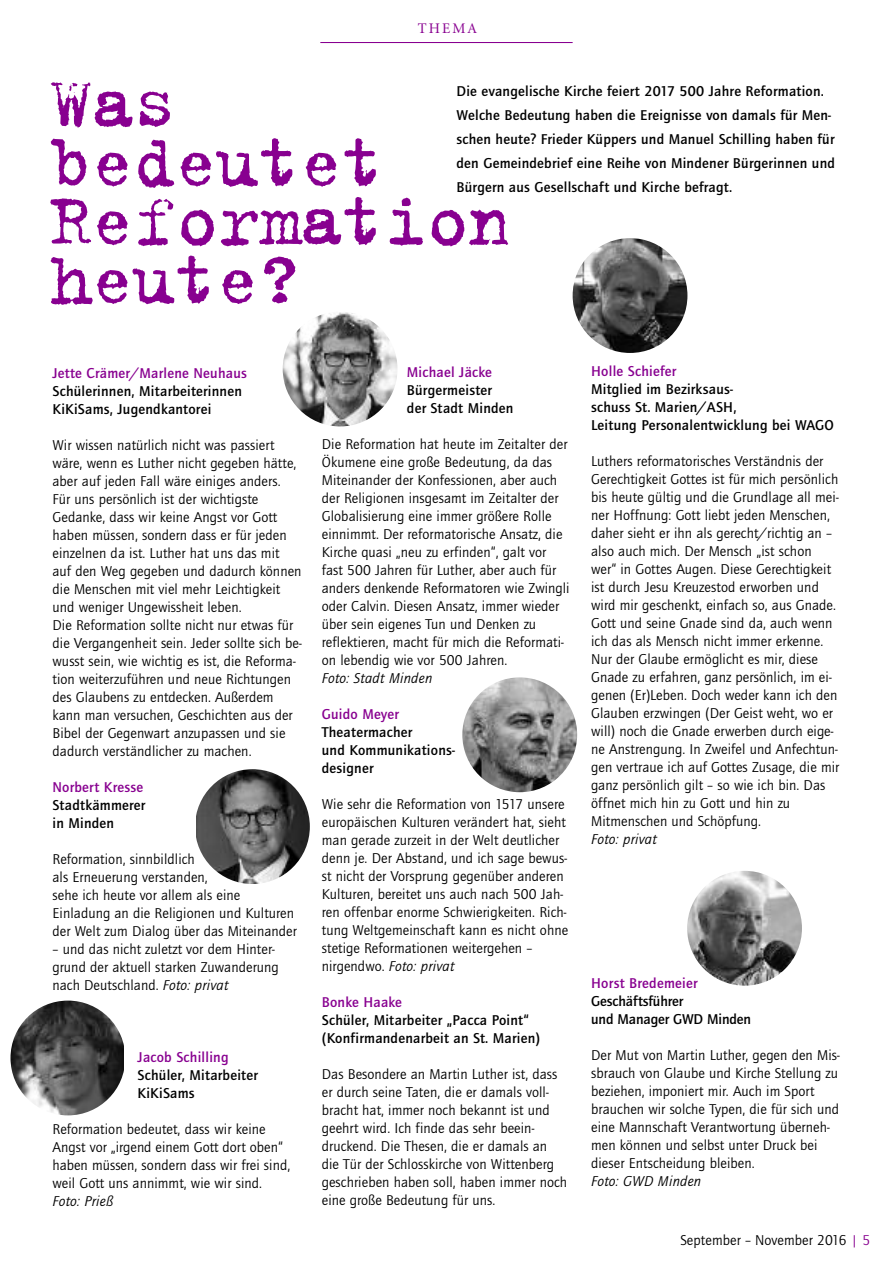
<style>
.page{position:relative;width:893px;height:1263px;background:#fff}
.page>*{position:absolute;margin:0;border:0;box-sizing:border-box;transform-origin:0 0}
.t1{font:79.8px/58.7px "Trixie";letter-spacing:-.03em;color:#880090}
.t2{font:14.7px/18px "Quay Itc T";letter-spacing:.005em;color:#000}
.t3{font:700 14.7px/18px "Quay Itc T";letter-spacing:.015em;color:#000}
.t4{font:700 14.7px "Quay Itc T";letter-spacing:.015em;color:#880090}
.t5{font:italic 14.7px "Quay Itc T";letter-spacing:.015em;color:#000}
.t6{font:700 14.7px/18px "Quay Itc T";letter-spacing:-.005em;color:#000}
.t7{font:14.7px "Minion";letter-spacing:.145em;color:#880090}
.s1{font-style:italic}
.s2{color:#880090}
</style>
<div class="page">
<hr style="left:320px;top:42px;width:253px;height:1px;background:#880090">
<img style="left:462px;top:677px;width:115px;height:115px;border-radius:50%">
<img style="left:10px;top:1000px;width:113px;height:115px">
<img style="left:573px;top:238px;width:114px;height:115px;border-radius:50%">
<img style="left:196px;top:769px;width:114px;height:115px;border-radius:50%">
<img style="left:687px;top:871px;width:115px;height:115px;border-radius:50%">
<img style="left:283px;top:312px;width:114px;height:114px;border-radius:50%">
<p class="t7" style="left:418px;top:23px;width:61px">THEMA</p>
<h1 class="t1" style="left:49px;top:69px;width:463px">Was bedeutet<br>Reformation heute?</h1>
<p class="t3" style="left:456px;top:79px;width:380px;line-height:24px">Die evangelische Kirche feiert 2017 500 Jahre Reformation.<br>Welche Bedeutung haben die Ereignisse von damals für Men&shy;schen heute? Frieder Küppers und Manuel Schilling haben für den Gemeindebrief eine Reihe von Mindener Bürgerinnen und Bürgern aus Gesellschaft und Kirche befragt.</p>
<p class="t4" style="left:53px;top:364px;width:196px">Jette Crämer/Marlene Neuhaus</p>
<p class="t3" style="left:53px;top:382px;width:191px">Schülerinnen, Mitarbeiterinnen<br>KiKiSams, Jugendkantorei</p>
<p class="t2" style="left:53px;top:436px;width:251px">Wir wissen natürlich nicht was passiert wäre, wenn es Luther nicht gegeben hätte, aber auf jeden Fall wäre einiges anders.<br>Für uns persönlich ist der wichtigste Gedanke, dass wir keine Angst vor Gott haben müssen, sondern dass er für jeden einzelnen da ist. Luther hat uns das mit auf den Weg gegeben und dadurch können die Menschen mit viel mehr Leichtigkeit und weniger Ungewissheit leben.<br>Die Reformation sollte nicht nur etwas für die Vergangenheit sein. Jeder sollte sich be&shy;wusst sein, wie wichtig es ist, die Reforma&shy;tion weiterzuführen und neue Richtungen des Glaubens zu entdecken. Außerdem kann man versuchen, Geschichten aus der Bibel der Gegenwart anzupassen und sie dadurch verständlicher zu machen.</p>
<p class="t4" style="left:53px;top:778px;width:92px">Norbert Kresse</p>
<p class="t3" style="left:53px;top:796px;width:94px">Stadtkämmerer in Minden</p>
<p class="t2" style="left:53px;top:850px;width:246px">Reformation, sinnbildlich<br>als Erneuerung verstanden,<br>sehe ich heute vor allem als eine Einladung an die Religionen und Kulturen der Welt zum Dialog über das Miteinander</p>
<p class="t2" style="left:52px;top:940px;width:228px">– und das nicht zuletzt vor dem Hinter&shy;grund der aktuell starken Zuwanderung nach Deutschland. <span class="s1">Foto: privat</span></p>
<p class="t4" style="left:138px;top:1048px;width:92px">Jacob Schilling</p>
<p class="t3" style="left:138px;top:1066px;width:122px">Schüler, Mitarbeiter<br>KiKiSams</p>
<p class="t2" style="left:53px;top:1120px;width:239px">Reformation bedeutet, dass wir keine Angst vor „irgend einem Gott dort oben“ haben müssen, sondern dass wir frei sind, weil Gott uns annimmt, wie wir sind.</p>
<p class="t5" style="left:52px;top:1192px;width:62px">Foto: Prieß</p>
<p class="t4" style="left:407px;top:363px;width:87px">Michael Jäcke</p>
<p class="t3" style="left:407px;top:381px;width:108px">Bürgermeister der Stadt Minden</p>
<p class="t2" style="left:322px;top:435px;width:249px">Die Reformation hat heute im Zeitalter der Ökumene eine große Bedeutung, da das Miteinander der Konfessionen, aber auch der Religionen insgesamt im Zeitalter der Globalisierung eine immer größere Rolle einnimmt. Der reformatorische Ansatz, die Kirche quasi „neu zu erfinden“, galt vor fast 500 Jahren für Luther, aber auch für anders denkende Reformatoren wie Zwingli oder Calvin. Diesen Ansatz, immer wieder über sein eigenes Tun und Denken zu reflektieren, macht für mich die Reformati&shy;on lebendig wie vor 500 Jahren.</p>
<p class="t5" style="left:322px;top:669px;width:112px">Foto: Stadt Minden</p>
<p class="t4" style="left:322px;top:705px;width:79px">Guido Meyer</p>
<p class="t3" style="left:322px;top:723px;width:135px">Theatermacher<br>und Kommunikations&shy;designer</p>
<p class="t2" style="left:322px;top:795px;width:248px">Wie sehr die Reformation von 1517 unsere europäischen Kulturen verändert hat, sieht man gerade zurzeit in der Welt deutlicher denn je. Der Abstand, und ich sage bewus&shy;st nicht der Vorsprung gegenüber anderen Kulturen, bereitet uns auch nach 500 Jah&shy;ren offenbar enorme Schwierigkeiten. Rich&shy;tung Weltgemeinschaft kann es nicht ohne stetige Reformationen weitergehen – nirgendwo. <span class="s1">Foto: privat</span></p>
<p class="t4" style="left:322px;top:993px;width:82px">Bonke Haake</p>
<p class="t3" style="left:322px;top:1011px;width:220px">Schüler, Mitarbeiter „Pacca Point“ (Konfirmandenarbeit an St. Marien)</p>
<p class="t2" style="left:322px;top:1065px;width:247px">Das Besondere an Martin Luther ist, dass er durch seine Taten, die er damals voll&shy;bracht hat, immer noch bekannt ist und geehrt wird. Ich finde das sehr beein&shy;druckend. Die Thesen, die er damals an die Tür der Schlosskirche von Wittenberg geschrieben haben soll, haben immer noch eine große Bedeutung für uns.</p>
<p class="t4" style="left:591px;top:362px;width:87px">Holle Schiefer</p>
<p class="t3" style="left:591px;top:379px;width:244px">Mitglied im Bezirksaus-<br>schuss St. Marien/ASH,<br>Leitung Personalentwicklung bei WAGO</p>
<p class="t2" style="left:591px;top:451px;width:250px">Luthers reformatorisches Verständnis der Gerechtigkeit Gottes ist für mich persönlich bis heute gültig und die Grundlage all mei&shy;ner Hoffnung: Gott liebt jeden Menschen, daher sieht er ihn als gerecht/richtig an – also auch mich. Der Mensch „ist schon wer“ in Gottes Augen. Diese Gerechtigkeit ist durch Jesu Kreuzestod erworben und wird mir geschenkt, einfach so, aus Gnade.<br>Gott und seine Gnade sind da, auch wenn ich das als Mensch nicht immer erkenne.<br>Nur der Glaube ermöglicht es mir, diese Gnade zu erfahren, ganz persönlich, im ei&shy;genen (Er)Leben. Doch weder kann ich den Glauben erzwingen (Der Geist weht, wo er will) noch die Gnade erwerben durch eige&shy;ne Anstrengung. In Zweifel und Anfechtun&shy;gen vertraue ich auf Gottes Zusage, die mir ganz persönlich gilt – so wie ich bin. Das öffnet mich hin zu Gott und hin zu Mitmenschen und Schöpfung.</p>
<p class="t5" style="left:591px;top:830px;width:67px">Foto: privat</p>
<p class="t4" style="left:591px;top:974px;width:108px">Horst Bredemeier</p>
<p class="t6" style="left:591px;top:991px;width:162px">Geschäftsführer<br>und Manager GWD Minden</p>
<p class="t2" style="left:591px;top:1045px;width:250px">Der Mut von Martin Luther, gegen den Mis&shy;sbrauch von Glaube und Kirche Stellung zu beziehen, imponiert mir. Auch im Sport brauchen wir solche Typen, die für sich und eine Mannschaft Verantwortung überneh&shy;men können und selbst unter Druck bei dieser Entscheidung bleiben.</p>
<p class="t5" style="left:591px;top:1172px;width:112px">Foto: GWD Minden</p>
<p class="t2" style="left:680px;top:1230px;width:191px">September – November 2016 <span class="s2">| 5</span></p>
</div>
